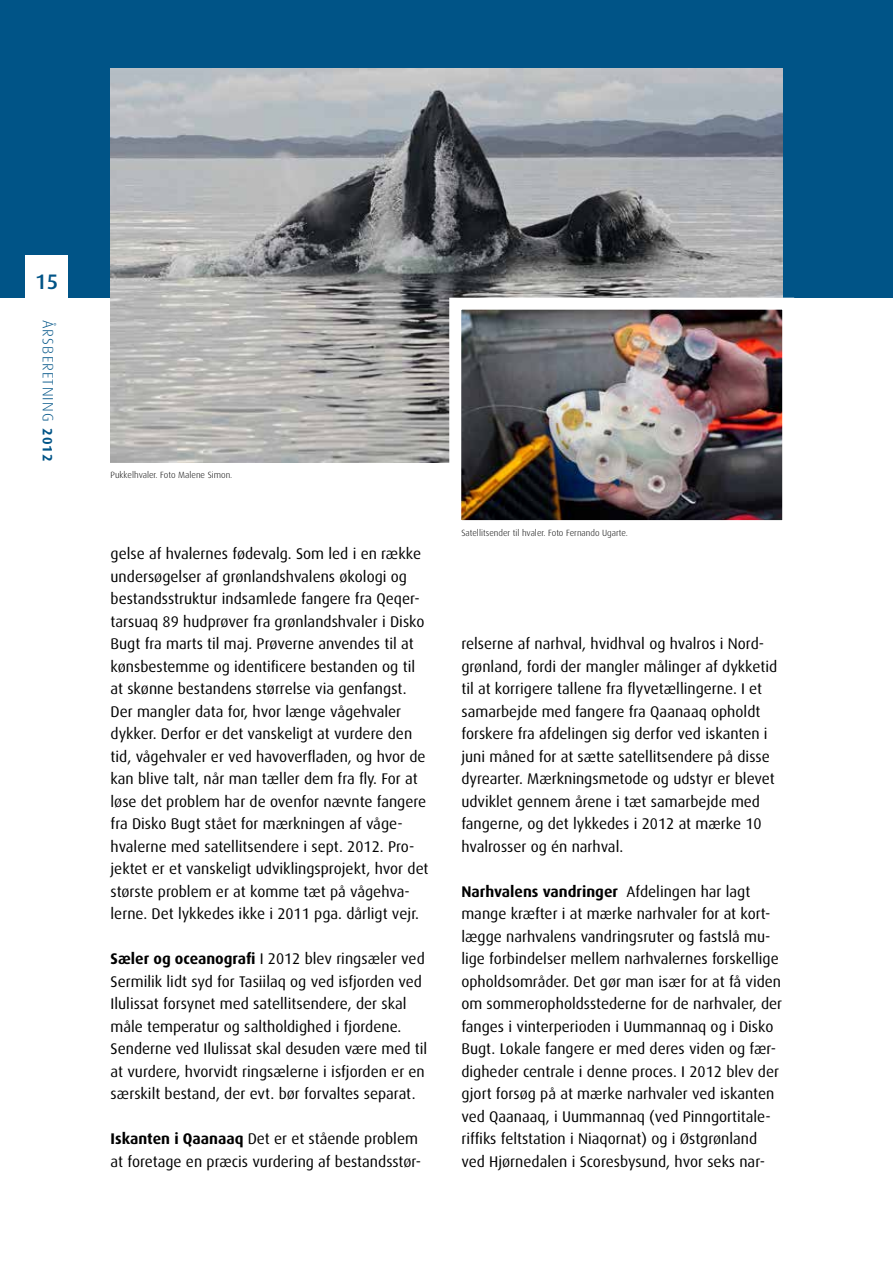
<style>
.page{position:relative;width:893px;height:1263px;background:#fff}
.page>*{position:absolute;margin:0;border:0;box-sizing:border-box;transform-origin:0 0}
.t1{font:500 21px "Dax";color:#005487}
.t2{font:15.45px/22.5px "Dax";color:#000}
.t3{font:300 15px "Dax";letter-spacing:.075em;color:#005487}
.t4{font:300 9px "Dax";color:#000}
.s1{font-weight:700;font-size:13.5px}
.s2{font-weight:700}
</style>
<div class="page">
<div style="left:0;top:0;width:893px;height:298px;background:#005487"></div>
<img style="left:111px;top:68px;width:671px;height:395px">
<img style="left:462px;top:311px;width:319px;height:208px">
<div style="left:449px;top:298px;width:345px;height:234px;border:12px solid #fff"></div>
<div style="left:26px;top:255px;width:42px;height:43px;background:#fff"></div>
<h1 class="t1" style="left:35px;top:270px;width:24px">15</h1>
<p class="t3" style="left:56px;top:320px;width:143px;rotate:90deg">ÅRSBERETNING <span class="s1">2012</span></p>
<p class="t4" style="left:111px;top:470px;width:123px">Pukkelhvaler. Foto Malene Simon.</p>
<p class="t2" style="left:111px;top:543px;width:320px">gelse af hvalernes fødevalg. Som led i en række undersøgelser af grønlandshvalens økologi og bestandsstruktur indsamlede fangere fra Qeqer&shy;tarsuaq 89 hudprøver fra grønlandshvaler i Disko Bugt fra marts til maj. Prøverne anvendes til at kønsbestemme og identificere bestanden og til at skønne bestandens størrelse via genfangst.<br>Der mangler data for, hvor længe vågehvaler dykker. Derfor er det vanskeligt at vurdere den tid, vågehvaler er ved havoverfladen, og hvor de kan blive talt, når man tæller dem fra fly. For at løse det problem har de ovenfor nævnte fangere fra Disko Bugt stået for mærkningen af våge&shy;hvalerne med satellitsendere i sept. 2012. Pro&shy;jektet er et vanskeligt udviklingsprojekt, hvor det største problem er at komme tæt på vågehva&shy;lerne. Det lykkedes ikke i 2011 pga. dårligt vejr.</p>
<p class="t2" style="left:111px;top:948px;width:318px"><span class="s2">Sæler og oceanografi</span> I 2012 blev ringsæler ved Sermilik lidt syd for Tasiilaq og ved isfjorden ved Ilulissat forsynet med satellitsendere, der skal måle temperatur og saltholdighed i fjordene.<br>Senderne ved Ilulissat skal desuden være med til at vurdere, hvorvidt ringsælerne i isfjorden er en særskilt bestand, der evt. bør forvaltes separat.</p>
<p class="t2" style="left:111px;top:1128px;width:312px"><span class="s2">Iskanten i Qaanaaq</span> Det er et stående problem at foretage en præcis vurdering af bestandsstør-</p>
<p class="t4" style="left:461px;top:528px;width:168px">Satellitsender til hvaler. Foto Fernando Ugarte.</p>
<p class="t2" style="left:461px;top:633px;width:317px">relserne af narhval, hvidhval og hvalros i Nord&shy;grønland, fordi der mangler målinger af dykketid til at korrigere tallene fra flyvetællingerne. I et samarbejde med fangere fra Qaanaaq opholdt forskere fra afdelingen sig derfor ved iskanten i juni måned for at sætte satellitsendere på disse dyrearter. Mærkningsmetode og udstyr er blevet udviklet gennem årene i tæt samarbejde med fangerne, og det lykkedes i 2012 at mærke 10 hvalrosser og én narhval.</p>
<p class="t2" style="left:461px;top:880px;width:322px"><span class="s2">Narhvalens vandringer</span> Afdelingen har lagt mange kræfter i at mærke narhvaler for at kort&shy;lægge narhvalens vandringsruter og fastslå mu&shy;lige forbindelser mellem narhvalernes forskellige opholdsområder. Det gør man især for at få viden om sommeropholdsstederne for de narhvaler, der fanges i vinterperioden i Uummannaq og i Disko Bugt. Lokale fangere er med deres viden og fær&shy;digheder centrale i denne proces. I 2012 blev der gjort forsøg på at mærke narhvaler ved iskanten ved Qaanaaq, i Uummannaq (ved Pinngortitale&shy;riffiks feltstation i Niaqornat) og i Østgrønland ved Hjørnedalen i Scoresbysund, hvor seks nar-</p>
</div>
